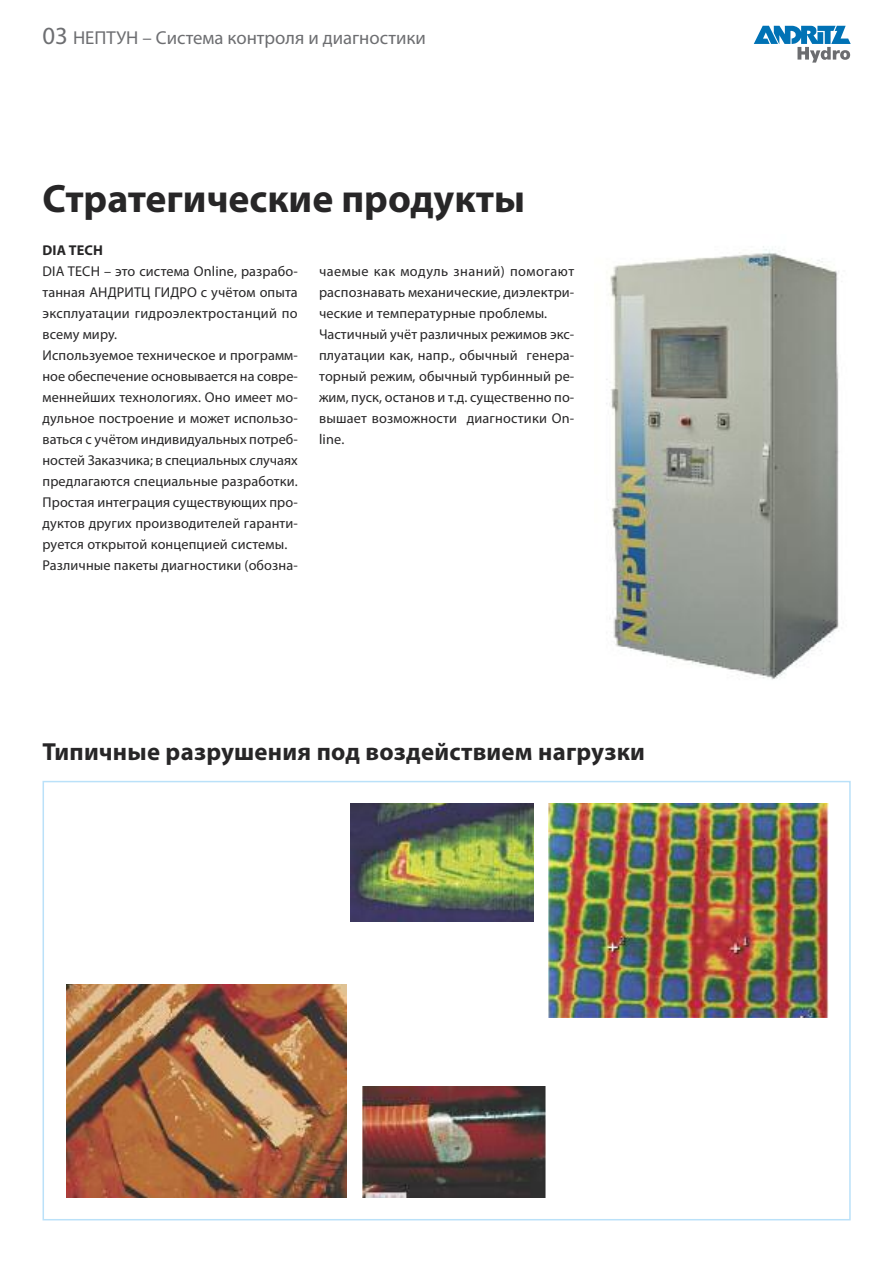
<style>
.page{position:relative;width:889px;height:1263px;background:#fff}
.page>*{position:absolute;margin:0;border:0;box-sizing:border-box;transform-origin:0 0}
.t1{font:700 39.75px "Myriad Pro";color:#272627}
.t2{font:700 24.75px "Myriad Pro";letter-spacing:.01em;color:#272627}
.t3{font:18.75px "Myriad Pro";color:#6d6e71}
.t4{font:14.25px/21px "Myriad Pro";letter-spacing:.01em;color:#272627}
.s1{font-size:24.75px}
.s2{font-weight:700}
</style>
<div class="page">
<svg style="left:753px;top:26px;width:97px;height:37px"></svg>
<div style="left:43px;top:781px;width:807px;height:439px;border:2px solid #bae1f9"></div>
<img style="left:548px;top:803px;width:280px;height:214px">
<img style="left:67px;top:984px;width:279px;height:214px">
<img style="left:350px;top:803px;width:183px;height:118px">
<img style="left:363px;top:1087px;width:182px;height:111px">
<img style="left:606px;top:246px;width:233px;height:434px">
<p class="t3" style="left:43px;top:31px;width:385px"><span class="s1">03</span> НЕПТУН – Система контроля и диагностики</p>
<p class="t1" style="left:43px;top:184px;width:484px">Стратегические продукты</p>
<p class="t4" style="left:43px;top:241px;width:257px"><span class="s2">DIA TECH<br></span>DIA TECH – это система Online, разрабо&shy;танная АНДРИТЦ ГИДРО с учётом опыта эксплуатации гидроэлектростанций по всему миру.<br>Используемое техническое и программ&shy;ное обеспечение основывается на совре&shy;меннейших технологиях. Оно имеет мо&shy;дульное построение и может использо&shy;ваться с учётом индивидуальных потреб&shy;ностей Заказчика; в специальных случаях предлагаются специальные разработки.<br>Простая интеграция существующих про&shy;дуктов других производителей гаранти&shy;руется открытой концепцией системы.<br>Различные пакеты диагностики (обозна-</p>
<p class="t4" style="left:319px;top:262px;width:257px">чаемые как модуль знаний) помогают распознавать механические, диэлектри&shy;ческие и температурные проблемы.<br>Частичный учёт различных режимов экс&shy;плуатации как, напр., обычный генера&shy;торный режим, обычный турбинный ре&shy;жим, пуск, останов и т.д. существенно по&shy;вышает возможности диагностики On&shy;line.</p>
<p class="t2" style="left:43px;top:742px;width:604px">Типичные разрушения под воздействием нагрузки</p>
</div>
